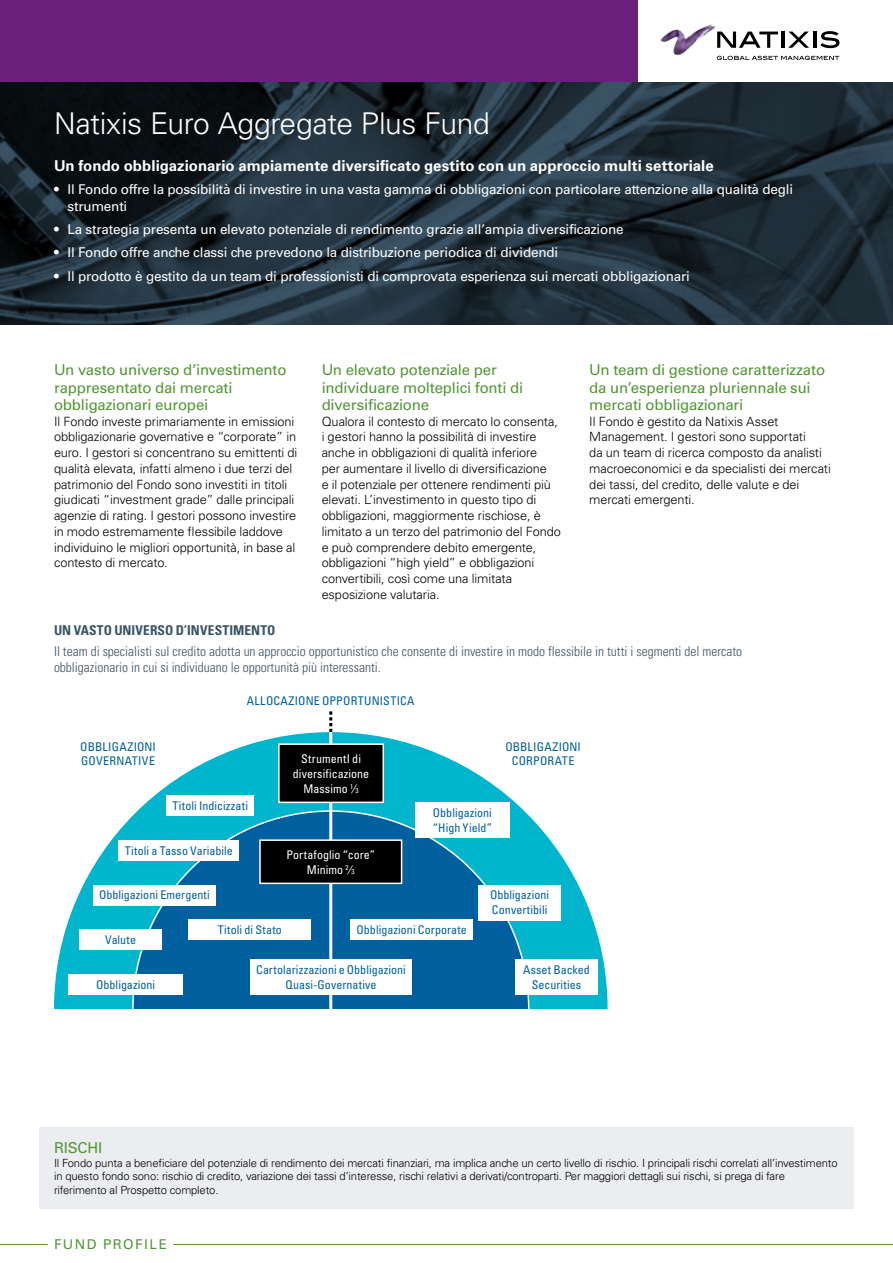
<style>
.page{position:relative;width:893px;height:1263px;background:#fff}
.page>*{position:absolute;margin:0;border:0;box-sizing:border-box;transform-origin:0 0}
.Headline_1{font:300 30px "Univers LT Std";letter-spacing:-.015em;color:#fff}
.Subhead_Green{font:15px/17.2px "Univers LT Std";letter-spacing:-.015em;color:#539536}
.Headline_2{font:700 15px "Univers LT Std";color:#fff}
.Subhead_Risks{font:15px "Univers LT Std";letter-spacing:-.015em;color:#539536}
.t1{font:13.5px/16.5px "Univers LT Std";letter-spacing:-.015em;color:#fff}
.Chart_subhead{font:300 condensed 13.5px/16.5px "Univers";color:#3a5467}
.Chart_head{font:700 condensed 13.5px "Univers";letter-spacing:.005em;color:#3a5467}
.t2{font:13.5px "Univers LT Std";letter-spacing:.11em;color:#539536}
.body_copy{font:300 12.75px/15.8px "Univers LT Std";letter-spacing:-.01em;color:#000}
.chart_text_8{font:condensed 12px/15px "Univers LT Std";letter-spacing:.005em;color:#005f9e;text-align:center}
.chart_text_8-2{font:condensed 12px/15px "Univers LT Std";letter-spacing:.005em;color:#fff;text-align:center}
.Copy_Risks_small{font:300 11.25px/13.5px "Univers LT Std";letter-spacing:-.015em;color:#000}
.s1{font-size:7.05px}
</style>
<div class="page">
<svg style="left:0;top:81px;width:893px;height:243px;background:#1e2c36"></svg>
<hr style="left:173px;top:1244px;width:720px;height:1px;background:#539536">
<hr style="left:0;top:1244px;width:48px;height:1px;background:#539536">
<div style="left:0;top:0;width:638px;height:81px;background:#6c207e"></div>
<svg style="left:720px;top:32px;width:58px;height:16px"></svg>
<hr style="left:781px;top:32px;width:4px;height:16px;background:#000">
<svg style="left:788px;top:32px;width:21px;height:16px"></svg>
<hr style="left:813px;top:32px;width:3px;height:16px;background:#000">
<svg style="left:820px;top:31px;width:19px;height:17px"></svg>
<img style="left:660px;top:24px;width:60px;height:34px">
<svg style="left:717px;top:56px;width:122px;height:4px"></svg>
<div style="left:39px;top:1127px;width:815px;height:82px;background:#ecedf0"></div>
<svg style="left:54px;top:732px;width:554px;height:277px"></svg>
<svg style="left:131px;top:809px;width:399px;height:200px;background:#0573a9"></svg>
<hr style="left:329px;top:725px;width:3px;height:298px;background:#fff">
<svg style="left:329px;top:711px;width:3px;height:21px"></svg>
<div style="left:279px;top:744px;width:104px;height:58px;background:#000"></div>
<div style="left:278px;top:743px;width:106px;height:60px;border:2px solid #fff"></div>
<div style="left:260px;top:840px;width:142px;height:43px;background:#000"></div>
<div style="left:259px;top:839px;width:143px;height:45px;border:2px solid #fff"></div>
<div style="left:68px;top:974px;width:115px;height:21px;background:#fff"></div>
<div style="left:515px;top:959px;width:83px;height:36px;background:#fff"></div>
<div style="left:93px;top:885px;width:123px;height:20px;background:#fff"></div>
<div style="left:188px;top:919px;width:123px;height:21px;background:#fff"></div>
<div style="left:250px;top:959px;width:162px;height:36px;background:#fff"></div>
<div style="left:350px;top:919px;width:123px;height:21px;background:#fff"></div>
<div style="left:479px;top:885px;width:82px;height:35px;background:#fff"></div>
<div style="left:119px;top:840px;width:120px;height:21px;background:#fff"></div>
<div style="left:415px;top:802px;width:95px;height:36px;background:#fff"></div>
<div style="left:167px;top:795px;width:87px;height:21px;background:#fff"></div>
<div style="left:79px;top:929px;width:83px;height:21px;background:#fff"></div>
<p class="Headline_1" style="left:54px;top:105px;width:437px">Natixis Euro Aggregate Plus Fund</p>
<p class="Headline_2" style="left:54px;top:157px;width:661px">Un fondo obbligazionario ampiamente diversificato gestito con un approccio multi settoriale</p>
<p class="t1" style="left:68px;top:181px;width:727px;text-indent:-14px">• Il Fondo offre la possibilità di investire in una vasta gamma di obbligazioni con particolare attenzione alla qualità degli strumenti</p>
<p class="t1" style="left:54px;top:221px;width:571px">• La strategia presenta un elevato potenziale di rendimento grazie all’ampia diversificazione</p>
<p class="t1" style="left:54px;top:244px;width:506px">• Il Fondo offre anche classi che prevedono la distribuzione periodica di dividendi</p>
<p class="t1" style="left:54px;top:268px;width:637px">• Il prodotto è gestito da un team di professionisti di comprovata esperienza sui mercati obbligazionari</p>
<p class="Subhead_Green" style="left:54px;top:362px;width:234px">Un vasto universo d’investimento rappresentato dai mercati obbligazionari europei</p>
<p class="body_copy" style="left:54px;top:413px;width:245px">Il Fondo investe primariamente in emissioni obbligazionarie governative e “corporate” in euro. I gestori si concentrano su emittenti di qualità elevata, infatti almeno i due terzi del patrimonio del Fondo sono investiti in titoli giudicati “investment grade” dalle principali agenzie di rating. I gestori possono investire in modo estremamente flessibile laddove individuino le migliori opportunità, in base al contesto di mercato.</p>
<p class="Subhead_Green" style="left:322px;top:362px;width:203px">Un elevato potenziale per individuare molteplici fonti di diversificazione</p>
<p class="body_copy" style="left:322px;top:413px;width:241px">Qualora il contesto di mercato lo consenta, i gestori hanno la possibilità di investire anche in obbligazioni di qualità inferiore<br>per aumentare il livello di diversificazione<br>e il potenziale per ottenere rendimenti più elevati. L’investimento in questo tipo di obbligazioni, maggiormente rischiose, è limitato a un terzo del patrimonio del Fondo e può comprendere debito emergente, obbligazioni “high yield” e obbligazioni convertibili, così come una limitata esposizione valutaria.</p>
<p class="Subhead_Green" style="left:589px;top:362px;width:237px">Un team di gestione caratterizzato da un’esperienza pluriennale sui mercati obbligazionari</p>
<p class="body_copy" style="left:589px;top:413px;width:243px">Il Fondo è gestito da Natixis Asset Management. I gestori sono supportati<br>da un team di ricerca composto da analisti macroeconomici e da specialisti dei mercati dei tassi, del credito, delle valute e dei mercati emergenti.</p>
<p class="Chart_head" style="left:54px;top:622px;width:223px">UN VASTO UNIVERSO D’INVESTIMENTO</p>
<p class="Chart_subhead" style="left:54px;top:642px;width:690px">Il team di specialisti sul credito adotta un approccio opportunistico che consente di investire in modo flessibile in tutti i segmenti del mercato obbligazionario in cui si individuano le opportunità più interessanti.</p>
<p class="chart_text_8" style="left:80px;top:740px;width:77px;line-height:13.5px;text-align:left">OBBLIGAZIONI<br>GOVERNATIVE</p>
<p class="chart_text_8" style="left:247px;top:693px;width:169px">ALLOCAZIONE OPPORTUNISTICA</p>
<p class="chart_text_8" style="left:173px;top:798px;width:77px">Titoli Indicizzati</p>
<p class="chart_text_8-2" style="left:293px;top:751px;width:78px">StrumentI di diversificazione<br>Massimo <sup>1</sup>⁄<span class="s1">3</span></p>
<p class="chart_text_8" style="left:125px;top:843px;width:110px">Titoli a Tasso Variabile</p>
<p class="chart_text_8" style="left:99px;top:887px;width:112px">Obbligazioni Emergenti</p>
<p class="chart_text_8-2" style="left:287px;top:847px;width:90px">Portafoglio “core”<br>Minimo <sup>2</sup>⁄<span class="s1">3</span></p>
<p class="chart_text_8" style="left:505px;top:740px;width:77px;line-height:13.5px">OBBLIGAZIONI<br>CORPORATE</p>
<p class="chart_text_8" style="left:433px;top:805px;width:61px;text-align:left">Obbligazioni “High Yield”</p>
<p class="chart_text_8" style="left:490px;top:887px;width:61px;text-align:left">Obbligazioni<br>Convertibili</p>
<p class="chart_text_8" style="left:105px;top:932px;width:32px">Valute</p>
<p class="chart_text_8" style="left:96px;top:977px;width:61px">Obbligazioni</p>
<p class="chart_text_8" style="left:218px;top:922px;width:66px">Titoli di Stato</p>
<p class="chart_text_8" style="left:256px;top:962px;width:151px">Cartolarizzazioni e Obbligazioni<br>Quasi-Governative</p>
<p class="chart_text_8" style="left:357px;top:922px;width:112px">Obbligazioni Corporate</p>
<p class="chart_text_8" style="left:523px;top:962px;width:68px">Asset Backed<br>Securities</p>
<p class="Subhead_Risks" style="left:54px;top:1139px;width:50px">RISCHI</p>
<p class="Copy_Risks_small" style="left:54px;top:1156px;width:785px">Il Fondo punta a beneficiare del potenziale di rendimento dei mercati finanziari, ma implica anche un certo livello di rischio. I principali rischi correlati all’investimento in questo fondo sono: rischio di credito, variazione dei tassi d’interesse, rischi relativi a derivati/controparti. Per maggiori dettagli sui rischi, si prega di fare riferimento al Prospetto completo.</p>
<p class="t2" style="left:54px;top:1237px;width:114px">FUND PROFILE</p>
</div>
